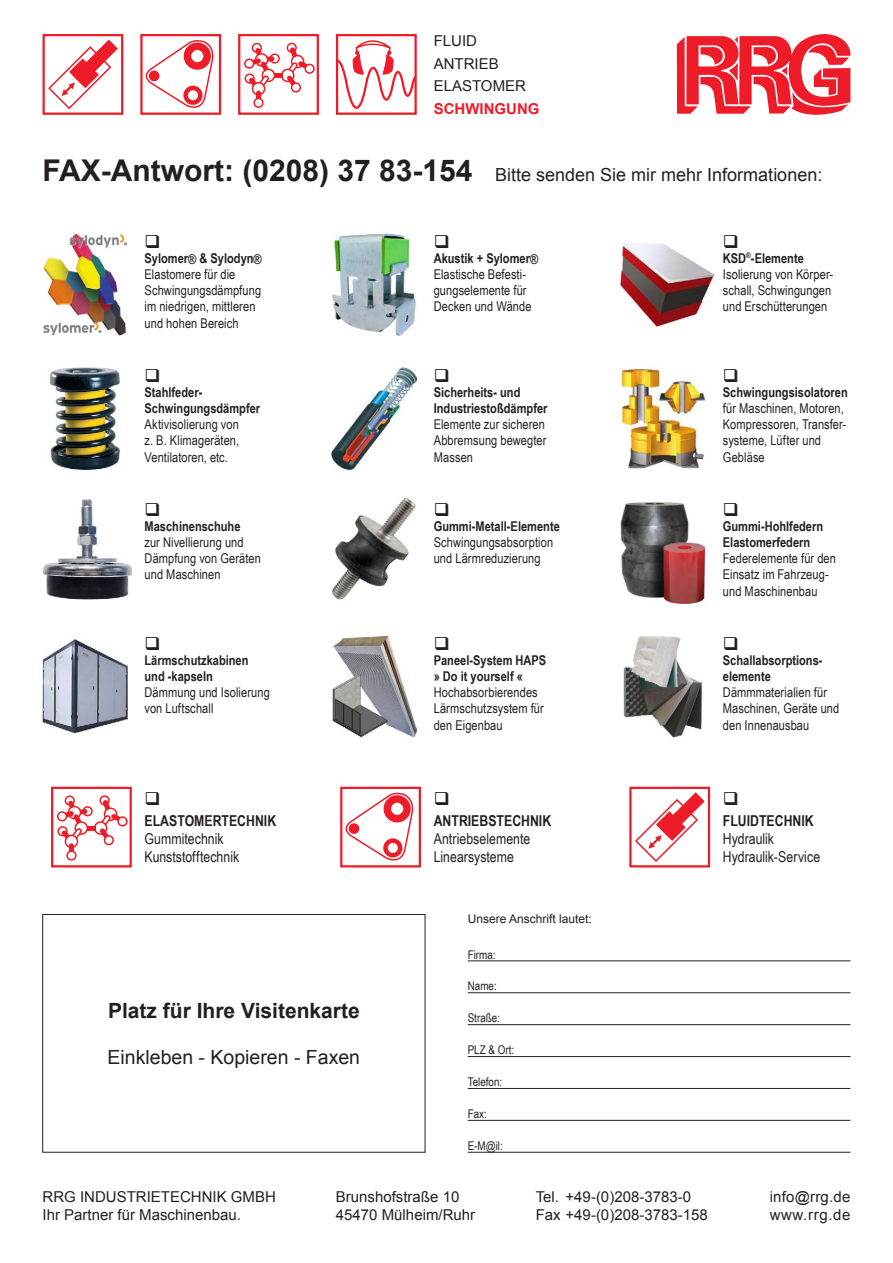
<style>
.page{position:relative;width:893px;height:1263px;background:#fff}
.page>*{position:absolute;margin:0;border:0;box-sizing:border-box;transform-origin:0 0}
.t1{font:700 21px "Arial";color:#231f20}
.t2{font:19.5px "Arial";color:#231f20}
.t3{font:18px "Arial";color:#231f20}
.t4{font:15px/18px "Arial";color:#231f20}
.t5{font:15px/18px "Arial Narrow";color:#231f20}
.t6{font:700 15px "Arial Narrow";color:#231f20}
.t7{font:700 15px "Arial";color:#ee1c28}
.t8{font:13.5px/16.2px "Arial Narrow";letter-spacing:.005em;color:#231f20}
.t9{font:700 13.5px/16.2px "Arial Narrow";color:#231f20}
.t10{font:12px "Arial Narrow";color:#231f20}
.t11{font:12px "Arial";color:#231f20}
.s1{font-weight:700;font-size:30px}
.s2{font-weight:700}
</style>
<div class="page">
<div style="left:629px;top:787px;width:81px;height:80px;border:2px solid #ee1c28"></div>
<svg style="left:635px;top:792px;width:70px;height:70px"></svg>
<div style="left:340px;top:787px;width:81px;height:80px;border:2px solid #ee1c28"></div>
<svg style="left:340px;top:791px;width:75px;height:74px"></svg>
<div style="left:349px;top:824px;width:10px;height:9px;background:#ee1c28;border-radius:50%"></div>
<div style="left:349px;top:823px;width:10px;height:11px;border:2px solid #ee1c28;border-radius:50%"></div>
<div style="left:383px;top:838px;width:19px;height:19px;border:4px solid #ee1c28;border-radius:50%"></div>
<div style="left:384px;top:795px;width:27px;height:27px;border:8px solid #ee1c28;border-radius:50%"></div>
<div style="left:43px;top:34px;width:80px;height:81px;border:2px solid #ee1c28"></div>
<svg style="left:48px;top:40px;width:70px;height:70px"></svg>
<div style="left:140px;top:34px;width:81px;height:81px;border:2px solid #ee1c28"></div>
<svg style="left:140px;top:38px;width:74px;height:74px"></svg>
<div style="left:150px;top:71px;width:9px;height:9px;background:#ee1c28;border-radius:50%"></div>
<div style="left:149px;top:71px;width:10px;height:10px;border:2px solid #ee1c28;border-radius:50%"></div>
<div style="left:183px;top:86px;width:20px;height:19px;border:4px solid #ee1c28;border-radius:50%"></div>
<div style="left:184px;top:43px;width:27px;height:27px;border:8px solid #ee1c28;border-radius:50%"></div>
<svg style="left:335px;top:34px;width:82px;height:81px"></svg>
<svg style="left:677px;top:34px;width:174px;height:81px"></svg>
<div style="left:238px;top:34px;width:81px;height:81px;border:2px solid #ee1c28"></div>
<div style="left:287px;top:43px;width:10px;height:10px;border:2px solid #ee1c28;border-radius:50%"></div>
<div style="left:245px;top:73px;width:10px;height:11px;border:2px solid #ee1c28;border-radius:50%"></div>
<div style="left:270px;top:53px;width:10px;height:11px;border:2px solid #ee1c28;border-radius:50%"></div>
<div style="left:252px;top:43px;width:10px;height:10px;border:2px solid #ee1c28;border-radius:50%"></div>
<div style="left:274px;top:73px;width:8px;height:5px;background:#ee1c28"></div>
<div style="left:244px;top:59px;width:10px;height:10px;border:2px solid #ee1c28;border-radius:50%"></div>
<div style="left:304px;top:64px;width:11px;height:10px;border:2px solid #ee1c28;border-radius:50%"></div>
<div style="left:253px;top:98px;width:11px;height:10px;border:2px solid #ee1c28;border-radius:50%"></div>
<div style="left:281px;top:69px;width:13px;height:13px;border:2px solid #ee1c28;border-radius:50%"></div>
<div style="left:291px;top:82px;width:10px;height:11px;border:2px solid #ee1c28;border-radius:50%"></div>
<svg style="left:249px;top:48px;width:27px;height:51px"></svg>
<svg style="left:287px;top:47px;width:21px;height:39px"></svg>
<div style="left:51px;top:787px;width:81px;height:80px;border:2px solid #ee1c28"></div>
<div style="left:100px;top:795px;width:10px;height:10px;border:2px solid #ee1c28;border-radius:50%"></div>
<div style="left:57px;top:826px;width:11px;height:10px;border:2px solid #ee1c28;border-radius:50%"></div>
<div style="left:83px;top:806px;width:10px;height:10px;border:2px solid #ee1c28;border-radius:50%"></div>
<div style="left:65px;top:795px;width:10px;height:11px;border:2px solid #ee1c28;border-radius:50%"></div>
<div style="left:87px;top:825px;width:8px;height:5px;background:#ee1c28"></div>
<div style="left:57px;top:811px;width:10px;height:10px;border:2px solid #ee1c28;border-radius:50%"></div>
<div style="left:117px;top:816px;width:11px;height:10px;border:2px solid #ee1c28;border-radius:50%"></div>
<div style="left:66px;top:850px;width:11px;height:10px;border:2px solid #ee1c28;border-radius:50%"></div>
<div style="left:94px;top:821px;width:13px;height:14px;border:2px solid #ee1c28;border-radius:50%"></div>
<div style="left:104px;top:835px;width:10px;height:10px;border:2px solid #ee1c28;border-radius:50%"></div>
<svg style="left:62px;top:800px;width:27px;height:52px"></svg>
<svg style="left:100px;top:800px;width:20px;height:38px"></svg>
<div style="left:43px;top:914px;width:382px;height:238px;border:1px solid #231f20"></div>
<hr style="left:468px;top:961px;width:382px;height:1px;background:#231f20">
<hr style="left:468px;top:992px;width:382px;height:1px;background:#231f20">
<hr style="left:468px;top:1024px;width:382px;height:1px;background:#231f20">
<hr style="left:468px;top:1056px;width:382px;height:1px;background:#231f20">
<hr style="left:468px;top:1088px;width:382px;height:1px;background:#231f20">
<hr style="left:468px;top:1120px;width:382px;height:1px;background:#231f20">
<hr style="left:468px;top:1152px;width:382px;height:1px;background:#231f20">
<img style="left:43px;top:234px;width:85px;height:102px">
<img style="left:332px;top:234px;width:85px;height:102px">
<img style="left:621px;top:243px;width:93px;height:84px">
<img style="left:49px;top:368px;width:72px;height:102px">
<img style="left:332px;top:368px;width:85px;height:102px">
<img style="left:621px;top:368px;width:85px;height:101px">
<img style="left:43px;top:498px;width:89px;height:102px">
<img style="left:332px;top:497px;width:84px;height:103px">
<img style="left:621px;top:502px;width:85px;height:102px">
<img style="left:43px;top:639px;width:85px;height:95px">
<img style="left:332px;top:636px;width:85px;height:102px">
<img style="left:623px;top:636px;width:80px;height:102px">
<p class="t4" style="left:434px;top:30px;width:94px;line-height:22.5px">FLUID<br>ANTRIEB<br>ELASTOMER</p>
<p class="t7" style="left:434px;top:98px;width:107px">SCHWINGUNG</p>
<h3 class="t3" style="left:43px;top:163px;width:781px"><span class="s1">FAX-Antwort: (0208) 37 83-154</span> Bitte senden Sie mir mehr Informationen:</h3>
<p class="t9" style="left:145px;top:249px;width:119px">Sylomer® &amp; Sylodyn®</p>
<p class="t8" style="left:145px;top:266px;width:118px">Elastomere für die<br>Schwingungsdämpfung im niedrigen, mittleren und hohen Bereich</p>
<p class="t9" style="left:145px;top:383px;width:117px">Stahlfeder-<br>Schwingungsdämpfer</p>
<p class="t8" style="left:145px;top:416px;width:96px;text-align:justify">Aktivisolierung von z. B. Klimageräten, Ventilatoren, etc.</p>
<p class="t9" style="left:145px;top:517px;width:97px">Maschinenschuhe</p>
<p class="t8" style="left:145px;top:534px;width:118px">zur Nivellierung und<br>Dämpfung von Geräten und Maschinen</p>
<p class="t9" style="left:145px;top:651px;width:105px">Lärmschutzkabinen und -kapseln</p>
<p class="t8" style="left:145px;top:684px;width:127px">Dämmung und Isolierung von Luftschall</p>
<p class="t6" style="left:145px;top:810px;width:133px">ELASTOMERTECHNIK</p>
<p class="t5" style="left:145px;top:829px;width:96px">Gummitechnik<br>Kunststofftechnik</p>
<h1 class="t1" style="left:108px;top:996px;width:253px">Platz für Ihre Visitenkarte</h1>
<h2 class="t2" style="left:108px;top:1045px;width:254px">Einkleben - Kopieren - Faxen</h2>
<p class="t9" style="left:434px;top:249px;width:106px">Akustik + Sylomer®</p>
<p class="t8" style="left:434px;top:266px;width:99px">Elastische Befesti&shy;gungselemente für<br>Decken und Wände</p>
<p class="t9" style="left:434px;top:383px;width:115px">Sicherheits- und<br>Industriestoßdämpfer</p>
<p class="t8" style="left:434px;top:416px;width:114px;text-align:justify">Elemente zur sicheren Abbremsung bewegter Massen</p>
<p class="t9" style="left:434px;top:517px;width:128px">Gummi-Metall-Elemente</p>
<p class="t8" style="left:434px;top:534px;width:121px">Schwingungsabsorption und Lärmreduzierung</p>
<p class="t9" style="left:434px;top:651px;width:114px">Paneel-System HAPS » Do it yourself «</p>
<p class="t8" style="left:434px;top:684px;width:112px">Hochabsorbierendes<br>Lärmschutzsystem für den Eigenbau</p>
<p class="t6" style="left:434px;top:810px;width:119px">ANTRIEBSTECHNIK</p>
<p class="t5" style="left:434px;top:829px;width:98px">Antriebselemente<br>Linearsysteme</p>
<p class="t11" style="left:468px;top:911px;width:126px">Unsere Anschrift lautet:</p>
<p class="t10" style="left:468px;top:945px;width:29px">Firma:</p>
<p class="t10" style="left:468px;top:977px;width:30px">Name:</p>
<p class="t10" style="left:468px;top:1009px;width:34px">Straße:</p>
<p class="t10" style="left:468px;top:1041px;width:48px">PLZ &amp; Ort:</p>
<p class="t10" style="left:468px;top:1073px;width:36px">Telefon:</p>
<p class="t10" style="left:468px;top:1105px;width:21px">Fax:</p>
<p class="t10" style="left:468px;top:1137px;width:37px">E-M@il:</p>
<p class="t8" style="left:723px;top:249px;width:112px"><span class="s2">KSD</span><sup>®</sup><span class="s2">-Elemente<br></span>Isolierung von Körper&shy;schall, Schwingungen und Erschütterungen</p>
<p class="t9" style="left:723px;top:383px;width:126px">Schwingungsisolatoren</p>
<p class="t8" style="left:723px;top:400px;width:125px">für Maschinen, Motoren,<br>Kompressoren, Transfer&shy;systeme, Lüfter und<br>Gebläse</p>
<p class="t9" style="left:723px;top:517px;width:102px">Gummi-Hohlfedern<br>Elastomerfedern</p>
<p class="t8" style="left:723px;top:550px;width:115px">Federelemente für den<br>Einsatz im Fahrzeug&shy;und Maschinenbau</p>
<p class="t9" style="left:723px;top:651px;width:101px">Schallabsorptions&shy;elemente</p>
<p class="t8" style="left:723px;top:684px;width:118px">Dämmmaterialien für<br>Maschinen, Geräte und den Innenausbau</p>
<p class="t6" style="left:723px;top:810px;width:92px">FLUIDTECHNIK</p>
<p class="t5" style="left:723px;top:829px;width:99px">Hydraulik<br>Hydraulik-Service</p>
<p class="t4" style="left:43px;top:1188px;width:235px">RRG INDUSTRIETECHNIK GMBH<br>Ihr Partner für Maschinenbau.</p>
<p class="t4" style="left:536px;top:1188px;width:173px">Tel. +49-(0)208-3783-0<br>Fax +49-(0)208-3783-158</p>
<p class="t4" style="left:770px;top:1188px;width:82px">info@rrg.de www.rrg.de</p>
<p class="t4" style="left:336px;top:1188px;width:141px">Brunshofstraße 10<br>45470 Mülheim/Ruhr</p>
</div>
